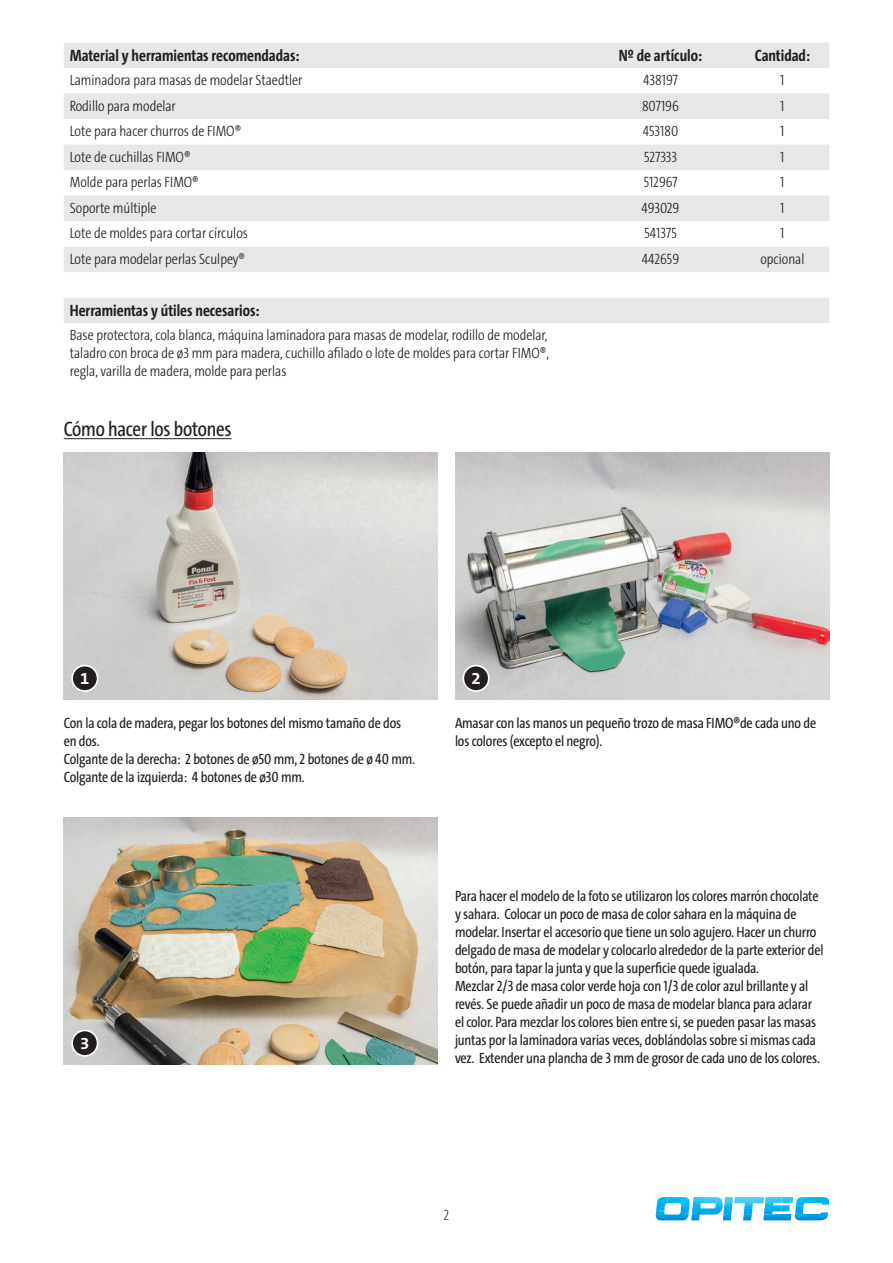
<style>
.page{position:relative;width:893px;height:1263px;background:#fff}
.page>*{position:absolute;margin:0;border:0;box-sizing:border-box;transform-origin:0 0}
.Anleitugns-Text_Desc{font:21px "The Sans Cd LF5 Plain";letter-spacing:-.01em;color:#231f20}
.t1{font:700 16.8px "The Sans B W7";color:#fff}
.Beschreibung_linksbü{font:700 16.5px "The Sans Cd LF7";color:#231f20}
.Tabelle-Inhalt-Zentr{font:700 16.5px "The Sans Cd LF7";color:#231f20}
.Anleitugns-Text_Desc-2{font:15px/18px "The Sans Cd LF5 Plain";letter-spacing:-.01em;color:#231f20}
.Tabelle{font:300 15px/18px "The Sans Cd LF3";color:#231f20;text-align:justify}
.Tabelle-Inhalt-Zentr-2{font:300 15px "The Sans Cd LF3";color:#231f20}
.nicht_verwenden{font:200 15px "The Sans Cd LF2";color:#231f20}
</style>
<div class="page">
<svg style="left:655px;top:1197px;width:175px;height:24px"></svg>
<img style="left:64px;top:453px;width:374px;height:246px">
<img style="left:64px;top:817px;width:374px;height:247px">
<img style="left:455px;top:453px;width:374px;height:246px">
<div style="left:72px;top:666px;width:26px;height:25px;background:#231f20;border-radius:50%"></div>
<div style="left:71px;top:665px;width:27px;height:27px;border:2px solid #fff;border-radius:50%"></div>
<div style="left:72px;top:1030px;width:26px;height:26px;background:#231f20;border-radius:50%"></div>
<div style="left:71px;top:1029px;width:27px;height:28px;border:2px solid #fff;border-radius:50%"></div>
<div style="left:463px;top:666px;width:26px;height:25px;background:#231f20;border-radius:50%"></div>
<div style="left:462px;top:665px;width:28px;height:27px;border:2px solid #fff;border-radius:50%"></div>
<hr style="left:64px;top:438px;width:168px;height:1px;background:#231f20">
<svg style="left:64px;top:43px;width:765px;height:280px;fill:#e6e7e9"></svg>
<p class="Beschreibung_linksbü" style="left:70px;top:45px;width:231px">Material y herramientas recomendadas:</p>
<p class="Tabelle-Inhalt-Zentr" style="left:619px;top:45px;width:85px">Nº de artículo:</p>
<p class="Tabelle-Inhalt-Zentr" style="left:755px;top:45px;width:57px">Cantidad:</p>
<p class="Tabelle" style="left:70px;top:71px;width:234px">Laminadora para masas de modelar Staedtler</p>
<p class="Tabelle-Inhalt-Zentr-2" style="left:643px;top:71px;width:36px">438197</p>
<p class="Tabelle-Inhalt-Zentr-2" style="left:780px;top:71px;width:6px">1</p>
<p class="Tabelle" style="left:70px;top:96px;width:108px">Rodillo para modelar</p>
<p class="Tabelle-Inhalt-Zentr-2" style="left:642px;top:96px;width:39px">807196</p>
<p class="Tabelle-Inhalt-Zentr-2" style="left:780px;top:96px;width:6px">1</p>
<p class="Tabelle" style="left:70px;top:122px;width:173px">Lote para hacer churros de FIMO®</p>
<p class="Tabelle-Inhalt-Zentr-2" style="left:643px;top:122px;width:37px">453180</p>
<p class="Tabelle-Inhalt-Zentr-2" style="left:780px;top:122px;width:6px">1</p>
<p class="Tabelle" style="left:70px;top:147px;width:122px">Lote de cuchillas FIMO®</p>
<p class="Tabelle-Inhalt-Zentr-2" style="left:644px;top:147px;width:35px">527333</p>
<p class="Tabelle-Inhalt-Zentr-2" style="left:780px;top:147px;width:6px">1</p>
<p class="Tabelle" style="left:70px;top:173px;width:131px">Molde para perlas FIMO®</p>
<p class="Tabelle-Inhalt-Zentr-2" style="left:643px;top:173px;width:36px">512967</p>
<p class="Tabelle-Inhalt-Zentr-2" style="left:780px;top:173px;width:6px">1</p>
<p class="Tabelle" style="left:70px;top:198px;width:88px">Soporte múltiple</p>
<p class="Tabelle-Inhalt-Zentr-2" style="left:641px;top:198px;width:40px">493029</p>
<p class="Tabelle-Inhalt-Zentr-2" style="left:780px;top:198px;width:6px">1</p>
<p class="Tabelle" style="left:70px;top:224px;width:180px">Lote de moldes para cortar círculos</p>
<p class="Tabelle-Inhalt-Zentr-2" style="left:644px;top:224px;width:34px">541375</p>
<p class="Tabelle" style="left:780px;top:224px;width:6px">1</p>
<p class="Tabelle" style="left:70px;top:249px;width:177px">Lote para modelar perlas Sculpey®</p>
<p class="Tabelle" style="left:642px;top:249px;width:39px">442659</p>
<p class="Tabelle-Inhalt-Zentr-2" style="left:760px;top:249px;width:45px">opcional</p>
<p class="Beschreibung_linksbü" style="left:70px;top:300px;width:191px">Herramientas y útiles necesarios:</p>
<p class="Tabelle" style="left:70px;top:326px;width:481px">Base protectora, cola blanca, máquina laminadora para masas de modelar, rodillo de modelar, taladro con broca de ø3 mm para madera, cuchillo afilado o lote de moldes para cortar FIMO®, regla, varilla de madera, molde para perlas</p>
<p class="Anleitugns-Text_Desc" style="left:64px;top:415px;width:169px">Cómo hacer los botones</p>
<p class="t1" style="left:80px;top:667px;width:11px">1</p>
<p class="Anleitugns-Text_Desc-2" style="left:64px;top:713px;width:339px">Con la cola de madera, pegar los botones del mismo tamaño de dos en dos.</p>
<p class="Anleitugns-Text_Desc-2" style="left:64px;top:749px;width:353px">Colgante de la derecha: 2 botones de ø50 mm, 2 botones de ø 40 mm.</p>
<p class="Anleitugns-Text_Desc-2" style="left:64px;top:767px;width:242px">Colgante de la izquierda: 4 botones de ø30 mm.</p>
<p class="t1" style="left:471px;top:667px;width:11px">2</p>
<p class="Anleitugns-Text_Desc-2" style="left:455px;top:713px;width:363px">Amasar con las manos un pequeño trozo de masa FIMO®de cada uno de los colores (excepto el negro).</p>
<p class="t1" style="left:80px;top:1032px;width:11px">3</p>
<p class="Anleitugns-Text_Desc-2" style="left:455px;top:886px;width:370px">Para hacer el modelo de la foto se utilizaron los colores marrón chocolate y sahara. Colocar un poco de masa de color sahara en la máquina de modelar. Insertar el accesorio que tiene un solo agujero. Hacer un churro delgado de masa de modelar y colocarlo alrededor de la parte exterior del botón, para tapar la junta y que la superficie quede igualada.</p>
<p class="Anleitugns-Text_Desc-2" style="left:455px;top:976px;width:366px">Mezclar 2/3 de masa color verde hoja con 1/3 de color azul brillante y al revés. Se puede añadir un poco de masa de modelar blanca para aclarar el color. Para mezclar los colores bien entre si, se pueden pasar las masas juntas por la laminadora varias veces, doblándolas sobre si mismas cada vez. Extender una plancha de 3 mm de grosor de cada uno de los colores.</p>
<p class="nicht_verwenden" style="left:444px;top:1206px;width:7px">2</p>
</div>
